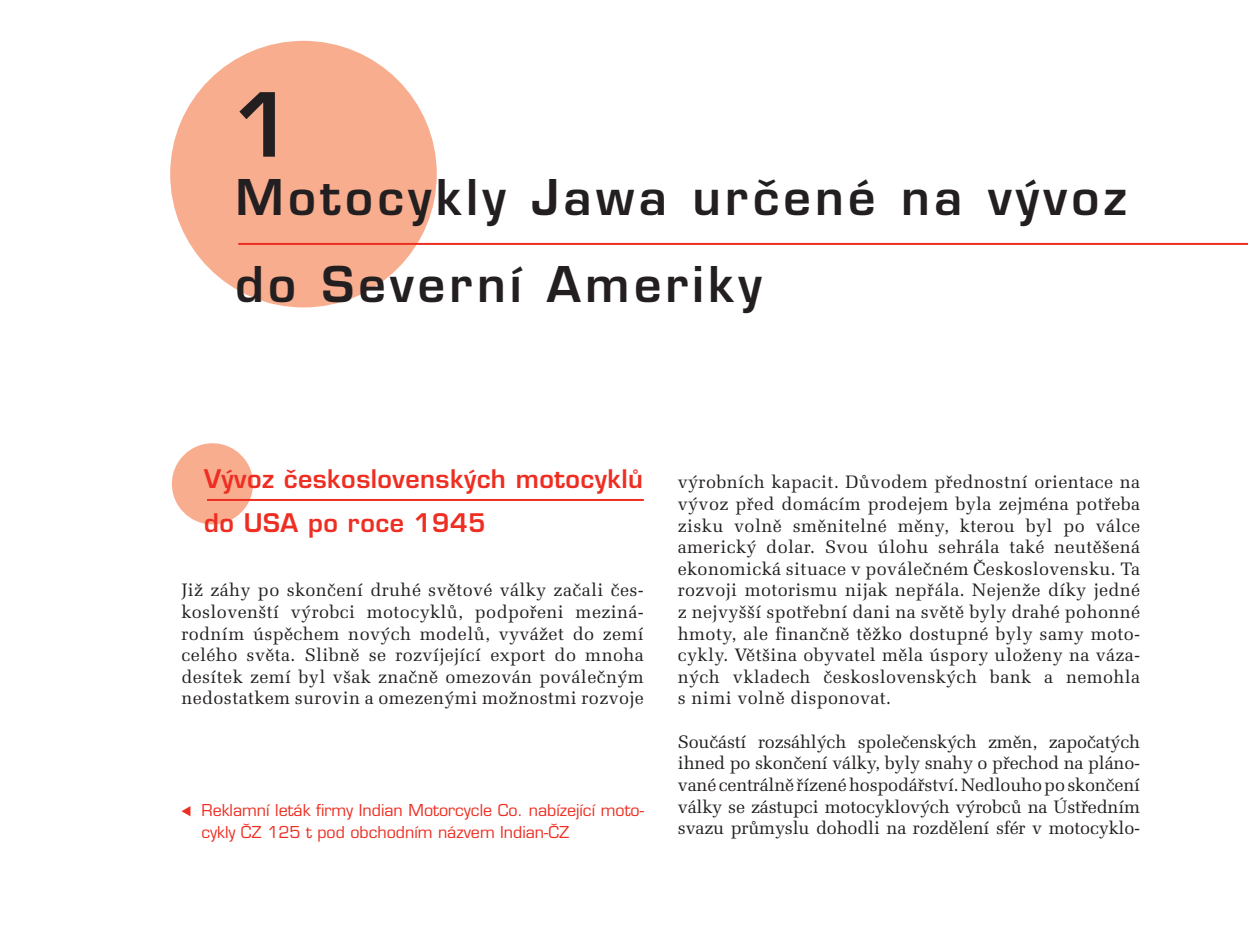
<style>
.page{position:relative;width:1248px;height:936px;background:#fff}
.page>*{position:absolute;margin:0;border:0;box-sizing:border-box;transform-origin:0 0}
.t1{font:600 86px "Eurostile CE";color:#231f20}
.t2{font:600 48px/86px "Eurostile CE";letter-spacing:.09em;color:#231f20}
.t3{font:600 25px/43.2px "Eurostile CE";letter-spacing:.02em;color:#ee2e22}
.t4{font:18px/21.6px "Melior CE";letter-spacing:.02em;color:#231f20;text-align:justify}
.t5{font:16px/21.6px "Eurostile CE";color:#ee2e22}
</style>
<div class="page">
<div style="left:170px;top:41px;width:267px;height:266px;background:#f8ad8f;border-radius:50%"></div>
<hr style="left:238px;top:243px;width:1009px;height:2px;background:#ee2e22">
<div style="left:172px;top:443px;width:81px;height:81px;background:#f8ad8f;border-radius:50%"></div>
<hr style="left:207px;top:499px;width:436px;height:2px;background:#ee2e22">
<svg style="left:181px;top:806px;width:9px;height:10px"></svg>
<h1 class="t1" style="left:232px;top:75px;width:62px">1</h1>
<h2 class="t2" style="left:235px;top:155px;width:892px">Motocykly Jawa určené na vývoz do Severní Ameriky</h2>
<h3 class="t3" style="left:204px;top:457px;width:440px">Vývoz československých motocyklů do USA po roce 1945</h3>
<p class="t4" style="left:181px;top:580px;width:464px">Již záhy po skončení druhé světové války začali čes&shy;koslovenští výrobci motocyklů, podpořeni meziná&shy;rodním úspěchem nových modelů, vyvážet do zemí celého světa. Slibně se rozvíjející export do mnoha desítek zemí byl však značně omezován poválečným nedostatkem surovin a omezenými možnostmi rozvoje</p>
<p class="t5" style="left:201px;top:800px;width:444px">Reklamní leták firmy Indian Motorcycle Co. nabízející moto&shy;cykly ČZ 125 t pod obchodním názvem Indian-ČZ</p>
<p class="t4" style="left:677px;top:472px;width:464px">výrobních kapacit. Důvodem přednostní orientace na vývoz před domácím prodejem byla zejména potřeba zisku volně směnitelné měny, kterou byl po válce americký dolar. Svou úlohu sehrála také neutěšená ekonomická situace v poválečném Československu. Ta rozvoji motorismu nijak nepřála. Nejenže díky jedné z nejvyšší spotřební dani na světě byly drahé pohonné hmoty, ale finančně těžko dostupné byly samy moto&shy;cykly. Většina obyvatel měla úspory uloženy na váza&shy;ných vkladech československých bank a nemohla s nimi volně disponovat.</p>
<p class="t4" style="left:677px;top:731px;width:464px">Součástí rozsáhlých společenských změn, započatých ihned po skončení války, byly snahy o přechod na pláno&shy;vané centrálně řízené hospodářství. Nedlouho po skončení války se zástupci motocyklových výrobců na Ústředním svazu průmyslu dohodli na rozdělení sfér v motocyklo-</p>
</div>
